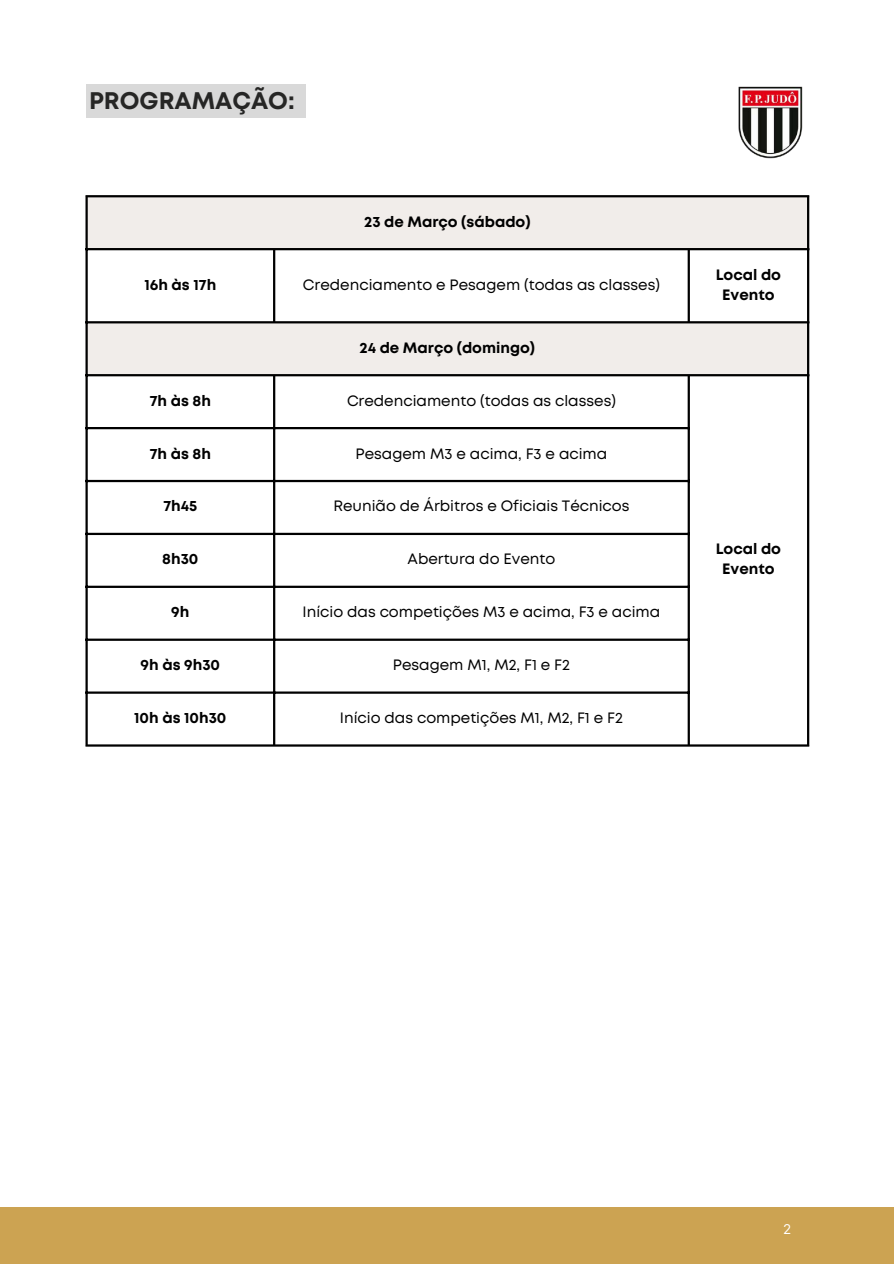
<style>
.page{position:relative;width:894px;height:1264px;background:#fff}
.page>*{position:absolute;margin:0;border:0;box-sizing:border-box;transform-origin:0 0}
.t1{font:700 24px "Mont";color:#262625}
.t2{font:15px "Mont";color:#000}
.t3{font:700 15px/20.2px "Mont";color:#000;text-align:center}
.t4{font:13.5px "Inter";color:#fff}
</style>
<div class="page">
<div style="left:0;top:1207px;width:893px;height:56px;background:#cca352"></div>
<div style="left:86px;top:84px;width:219px;height:33px;background:#d9d9d9"></div>
<img style="left:738px;top:86px;width:65px;height:73px">
<svg style="left:88px;top:197px;width:718px;height:177px;fill:#f1edea"></svg>
<hr style="left:85px;top:197px;width:3px;height:547px;background:#000">
<hr style="left:273px;top:250px;width:2px;height:71px;background:#000">
<hr style="left:273px;top:376px;width:2px;height:368px;background:#000">
<hr style="left:687px;top:250px;width:2px;height:71px;background:#000">
<hr style="left:687px;top:376px;width:2px;height:368px;background:#000">
<hr style="left:806px;top:197px;width:3px;height:547px;background:#000">
<hr style="left:85px;top:195px;width:724px;height:2px;background:#000">
<hr style="left:85px;top:248px;width:724px;height:2px;background:#000">
<hr style="left:85px;top:321px;width:724px;height:2px;background:#000">
<hr style="left:85px;top:374px;width:724px;height:2px;background:#000">
<hr style="left:85px;top:427px;width:604px;height:2px;background:#000">
<hr style="left:85px;top:480px;width:604px;height:2px;background:#000">
<hr style="left:85px;top:533px;width:604px;height:2px;background:#000">
<hr style="left:85px;top:585px;width:604px;height:3px;background:#000">
<hr style="left:85px;top:638px;width:604px;height:3px;background:#000">
<hr style="left:85px;top:691px;width:604px;height:2px;background:#000">
<hr style="left:85px;top:744px;width:724px;height:2px;background:#000">
<h1 class="t1" style="left:89px;top:92px;width:207px">PROGRAMAÇÃO:</h1>
<p class="t3" style="left:364px;top:212px;width:168px">23 de Março (sábado)</p>
<p class="t3" style="left:144px;top:275px;width:73px">16h às 17h</p>
<p class="t2" style="left:303px;top:279px;width:358px">Credenciamento e Pesagem (todas as classes)</p>
<p class="t3" style="left:715px;top:265px;width:67px">Local do<br>Evento</p>
<p class="t3" style="left:359px;top:338px;width:177px">24 de Março (domingo)</p>
<p class="t3" style="left:150px;top:391px;width:63px">7h às 8h</p>
<p class="t2" style="left:347px;top:395px;width:270px">Credenciamento (todas as classes)</p>
<p class="t3" style="left:150px;top:444px;width:63px">7h às 8h</p>
<p class="t2" style="left:355px;top:447px;width:253px">Pesagem M3 e acima, F3 e acima</p>
<p class="t3" style="left:163px;top:497px;width:35px">7h45</p>
<p class="t2" style="left:333px;top:500px;width:297px">Reunião de Árbitros e Oficiais Técnicos</p>
<p class="t3" style="left:162px;top:550px;width:38px">8h30</p>
<p class="t2" style="left:407px;top:553px;width:149px">Abertura do Evento</p>
<p class="t3" style="left:171px;top:603px;width:20px">9h</p>
<p class="t2" style="left:302px;top:606px;width:359px">Início das competições M3 e acima, F3 e acima</p>
<p class="t3" style="left:140px;top:656px;width:81px">9h às 9h30</p>
<p class="t2" style="left:393px;top:659px;width:179px">Pesagem M1, M2, F1 e F2</p>
<p class="t3" style="left:134px;top:708px;width:94px">10h às 10h30</p>
<p class="t2" style="left:340px;top:712px;width:284px">Início das competições M1, M2, F1 e F2</p>
<p class="t3" style="left:715px;top:540px;width:67px">Local do<br>Evento</p>
<p class="t4" style="left:782px;top:1220px;width:10px">2</p>
</div>
